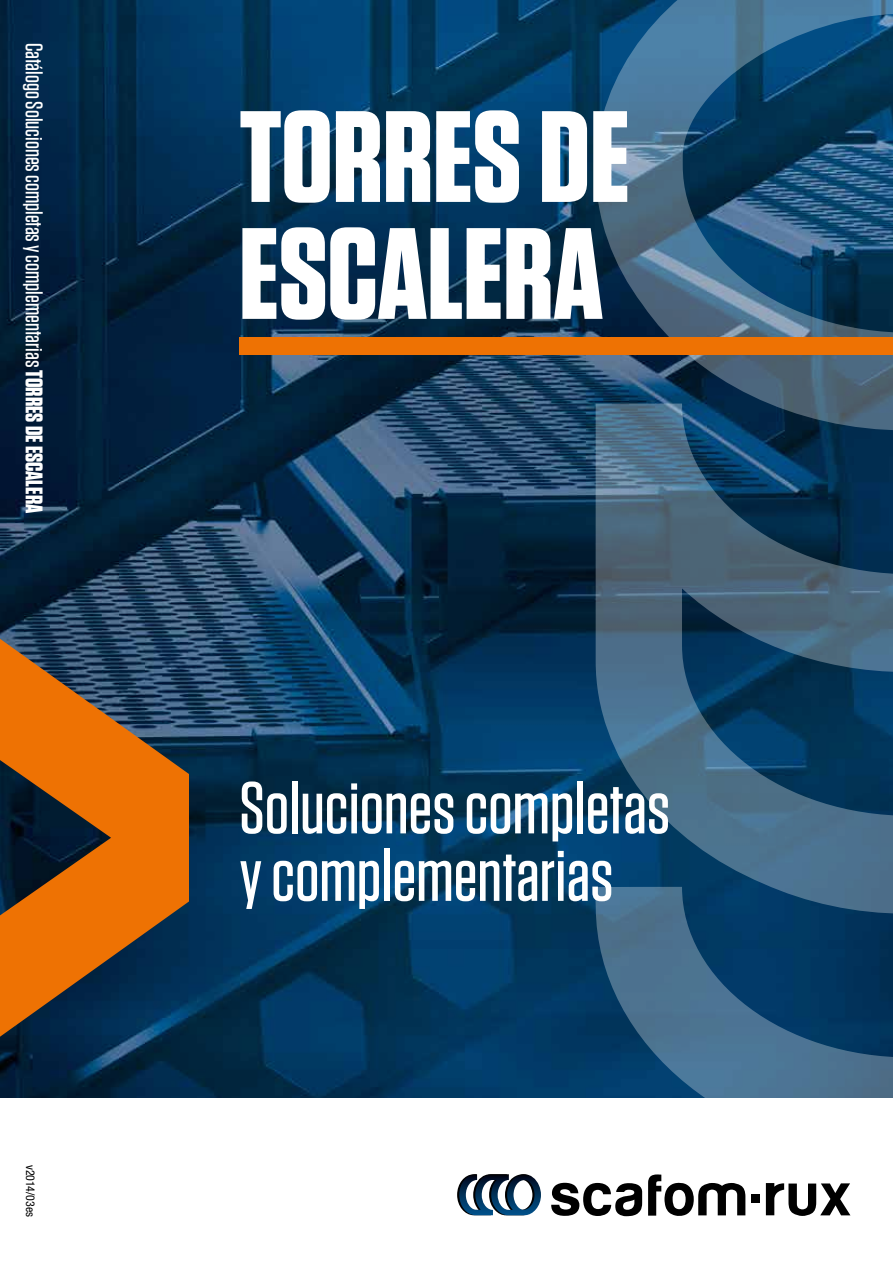
<style>
.page{position:relative;width:893px;height:1263px;background:#fff}
.page>*{position:absolute;margin:0;border:0;box-sizing:border-box;transform-origin:0 0}
.t1{font:700 129.6px/117px "Tungsten";color:#fff}
.t2{font:500 73.5px/67.5px "Tungsten";color:#fff}
.t3{font:500 24px "Tungsten";color:#fff}
.t4{font:condensed 12px "Helvetica Neue LT Pro";color:#000}
.s1{font-weight:700}
</style>
<div class="page">
<img style="left:0;top:0;width:595px;height:1097px">
<svg style="left:457px;top:1174px;width:84px;height:41px"></svg>
<div style="left:751px;top:1194px;width:9px;height:9px;background:#000"></div>
<svg style="left:766px;top:1183px;width:84px;height:33px"></svg>
<svg style="left:551px;top:1183px;width:91px;height:33px"></svg>
<svg style="left:648px;top:1174px;width:97px;height:42px"></svg>
<svg style="left:595px;top:0;width:298px;height:1098px;background:#2a5575"></svg>
<div style="left:239px;top:337px;width:654px;height:17px;background:#ee7203"></div>
<svg style="left:0;top:639px;width:189px;height:398px;background:#8a5424"></svg>
<p class="t3" style="left:47px;top:43px;width:472px;rotate:90deg">Catálogo Soluciones completas y complementarias <span class="s1">TORRES DE ESCALERA</span></p>
<p class="t4" style="left:37px;top:1164px;width:54px;rotate:90deg">v2014/03es</p>
<h1 class="t1" style="left:239px;top:102px;width:392px">TORRES DE<br>ESCALERA</h1>
<h2 class="t2" style="left:239px;top:775px;width:432px">Soluciones completas y complementarias</h2>
</div>
